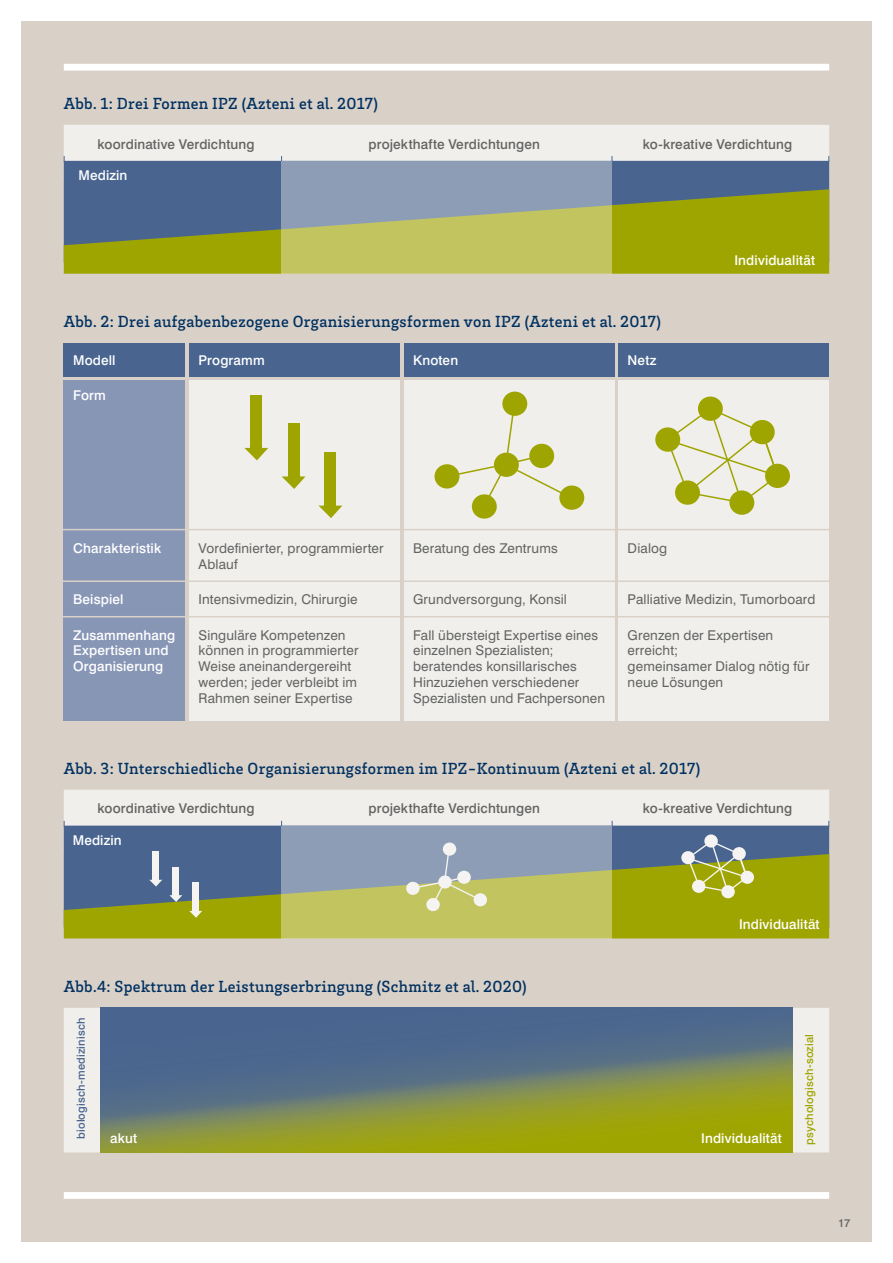
<style>
.page{position:relative;width:893px;height:1263px;background:#fff}
.page>*{position:absolute;margin:0;border:0;box-sizing:border-box;transform-origin:0 0}
.t1{font:500 16.5px "Brix Slab";letter-spacing:.02em;color:#003060}
.t2{font:13.5px/15.8px "Swiss 721 BT";letter-spacing:.01em;color:#626463}
.t3{font:500 13.5px/15.8px "Swiss 721 BT";letter-spacing:.01em;color:#fff}
.t4{font:500 13.5px "Swiss 721 BT";letter-spacing:.01em;color:#626463}
.t5{font:500 11.25px "Swiss 721 BT";color:#626463}
.t6{font:500 11.1px "Swiss 721 BT";letter-spacing:.015em;color:#49658f}
.t7{font:500 11.1px "Swiss 721 BT";letter-spacing:.015em;color:#9fa500}
</style>
<div class="page">
<div style="left:21px;top:21px;width:851px;height:1221px;background:#d9d1c8"></div>
<div style="left:64px;top:125px;width:765px;height:36px;background:#f1efec"></div>
<div style="left:64px;top:64px;width:765px;height:7px;background:#fff"></div>
<div style="left:64px;top:1192px;width:765px;height:7px;background:#fff"></div>
<div style="left:64px;top:380px;width:121px;height:340px;background:#8896b6"></div>
<div style="left:64px;top:343px;width:121px;height:33px;background:#49658f"></div>
<div style="left:618px;top:380px;width:211px;height:340px;background:#f1efec"></div>
<div style="left:618px;top:343px;width:211px;height:33px;background:#49658f"></div>
<div style="left:404px;top:380px;width:211px;height:340px;background:#f1efec"></div>
<div style="left:404px;top:343px;width:211px;height:33px;background:#49658f"></div>
<div style="left:189px;top:380px;width:211px;height:340px;background:#f1efec"></div>
<div style="left:189px;top:343px;width:211px;height:33px;background:#49658f"></div>
<hr style="left:60px;top:529px;width:775px;height:1px;background:#d9d1c8">
<hr style="left:60px;top:580px;width:775px;height:2px;background:#d9d1c8">
<hr style="left:60px;top:616px;width:775px;height:1px;background:#d9d1c8">
<div style="left:698px;top:396px;width:25px;height:25px;background:#9fa500;border-radius:50%"></div>
<div style="left:655px;top:427px;width:25px;height:25px;background:#9fa500;border-radius:50%"></div>
<div style="left:729px;top:490px;width:25px;height:25px;background:#9fa500;border-radius:50%"></div>
<div style="left:765px;top:464px;width:25px;height:24px;background:#9fa500;border-radius:50%"></div>
<svg style="left:665px;top:407px;width:115px;height:98px"></svg>
<div style="left:502px;top:392px;width:25px;height:24px;background:#9fa500;border-radius:50%"></div>
<div style="left:435px;top:464px;width:24px;height:24px;background:#9fa500;border-radius:50%"></div>
<div style="left:559px;top:485px;width:25px;height:25px;background:#9fa500;border-radius:50%"></div>
<div style="left:472px;top:494px;width:25px;height:25px;background:#9fa500;border-radius:50%"></div>
<svg style="left:444px;top:401px;width:129px;height:107px"></svg>
<svg style="left:244px;top:448px;width:24px;height:12px"></svg>
<div style="left:250px;top:395px;width:12px;height:53px;background:#9fa500"></div>
<svg style="left:282px;top:476px;width:24px;height:13px"></svg>
<div style="left:288px;top:424px;width:11px;height:53px;background:#9fa500"></div>
<svg style="left:319px;top:506px;width:23px;height:12px"></svg>
<div style="left:325px;top:453px;width:11px;height:53px;background:#9fa500"></div>
<div style="left:64px;top:161px;width:765px;height:28px;background:#49658f"></div>
<svg style="left:64px;top:189px;width:765px;height:85px;background:#828f30"></svg>
<svg style="left:282px;top:161px;width:330px;height:113px;background:#a7b08a"></svg>
<div style="left:64px;top:790px;width:765px;height:36px;background:#f1efec"></div>
<div style="left:64px;top:826px;width:765px;height:28px;background:#49658f"></div>
<svg style="left:64px;top:854px;width:765px;height:84px;background:#829030"></svg>
<svg style="left:282px;top:826px;width:330px;height:112px;background:#a7b089"></svg>
<svg style="left:704px;top:834px;width:14px;height:13px"></svg>
<svg style="left:681px;top:851px;width:14px;height:13px"></svg>
<div style="left:721px;top:885px;width:14px;height:13px;background:#f6f4f2;border-radius:50%"></div>
<div style="left:741px;top:871px;width:13px;height:13px;background:#f6f4f2;border-radius:50%"></div>
<svg style="left:686px;top:839px;width:63px;height:55px;background:#9ca76d"></svg>
<div style="left:443px;top:842px;width:13px;height:14px;background:#f6f4f2;border-radius:50%"></div>
<div style="left:406px;top:882px;width:14px;height:13px;background:#f6f4f2;border-radius:50%"></div>
<div style="left:474px;top:893px;width:13px;height:13px;background:#f6f4f2;border-radius:50%"></div>
<div style="left:426px;top:898px;width:14px;height:13px;background:#f6f4f2;border-radius:50%"></div>
<svg style="left:411px;top:847px;width:71px;height:59px;background:#afb8a6"></svg>
<svg style="left:149px;top:880px;width:13px;height:6px"></svg>
<div style="left:153px;top:851px;width:6px;height:29px;background:#f6f4f2"></div>
<svg style="left:169px;top:895px;width:13px;height:7px"></svg>
<div style="left:173px;top:867px;width:6px;height:28px;background:#f6f4f2"></div>
<svg style="left:189px;top:911px;width:13px;height:7px"></svg>
<div style="left:193px;top:882px;width:6px;height:29px;background:#f6f4f2"></div>
<div style="left:64px;top:1008px;width:765px;height:144px;background:#f1efec"></div>
<svg style="left:100px;top:1008px;width:693px;height:144px;background:#6d7f61"></svg>
<p class="t1" style="left:64px;top:93px;width:316px">Abb. 1: Drei Formen IPZ (Azteni et al. 2017)</p>
<p class="t4" style="left:97px;top:136px;width:159px">koordinative Verdichtung</p>
<p class="t3" style="left:78px;top:167px;width:50px">Medizin</p>
<p class="t4" style="left:369px;top:136px;width:173px">projekthafte Verdichtungen</p>
<p class="t4" style="left:643px;top:136px;width:151px">ko-kreative Verdichtung</p>
<p class="t3" style="left:734px;top:253px;width:82px">Individualität</p>
<p class="t1" style="left:64px;top:311px;width:599px">Abb. 2: Drei aufgabenbezogene Organisierungsformen von IPZ (Azteni et al. 2017)</p>
<p class="t3" style="left:73px;top:352px;width:44px">Modell</p>
<p class="t3" style="left:199px;top:352px;width:68px">Programm</p>
<p class="t3" style="left:73px;top:387px;width:34px">Form</p>
<p class="t3" style="left:413px;top:352px;width:47px">Knoten</p>
<p class="t3" style="left:628px;top:352px;width:30px">Netz</p>
<p class="t3" style="left:73px;top:541px;width:90px">Charakteristik</p>
<p class="t3" style="left:73px;top:592px;width:52px">Beispiel</p>
<p class="t3" style="left:73px;top:627px;width:104px">Zusammenhang<br>Expertisen und<br>Organisierung</p>
<p class="t2" style="left:199px;top:541px;width:187px">Vordefinierter, programmierter<br>Ablauf</p>
<p class="t2" style="left:199px;top:592px;width:161px">Intensivmedizin, Chirurgie</p>
<p class="t2" style="left:199px;top:627px;width:161px">Singuläre Kompetenzen können in programmierter<br>Weise aneinandergereiht werden; jeder verbleibt im<br>Rahmen seiner Expertise</p>
<p class="t2" style="left:413px;top:541px;width:146px">Beratung des Zentrums</p>
<p class="t2" style="left:413px;top:592px;width:155px">Grundversorgung, Konsil</p>
<p class="t2" style="left:413px;top:627px;width:193px">Fall übersteigt Expertise eines einzelnen Spezialisten; beratendes konsillarisches<br>Hinzuziehen verschiedener<br>Spezialisten und Fachpersonen</p>
<p class="t2" style="left:628px;top:541px;width:41px">Dialog</p>
<p class="t2" style="left:628px;top:592px;width:189px">Palliative Medizin, Tumorboard</p>
<p class="t2" style="left:628px;top:627px;width:183px">Grenzen der Expertisen erreicht;<br>gemeinsamer Dialog nötig für neue Lösungen</p>
<p class="t1" style="left:64px;top:758px;width:638px">Abb. 3: Unterschiedliche Organisierungsformen im IPZ-Kontinuum (Azteni et al. 2017)</p>
<p class="t4" style="left:98px;top:800px;width:159px">koordinative Verdichtung</p>
<p class="t4" style="left:369px;top:800px;width:173px">projekthafte Verdichtungen</p>
<p class="t4" style="left:643px;top:800px;width:151px">ko-kreative Verdichtung</p>
<p class="t3" style="left:73px;top:832px;width:50px">Medizin</p>
<p class="t3" style="left:739px;top:916px;width:82px">Individualität</p>
<p class="t1" style="left:64px;top:976px;width:464px">Abb.4: Spektrum der Leistungserbringung (Schmitz et al. 2020)</p>
<p class="t6" style="left:74px;top:1139px;width:123px;rotate:-90deg">biologisch-medizinisch</p>
<p class="t3" style="left:110px;top:1130px;width:29px">akut</p>
<p class="t3" style="left:701px;top:1130px;width:82px">Individualität</p>
<p class="t7" style="left:803px;top:1145px;width:112px;rotate:-90deg">psychologisch-sozial</p>
<p class="t5" style="left:838px;top:1216px;width:14px">17</p>
</div>
